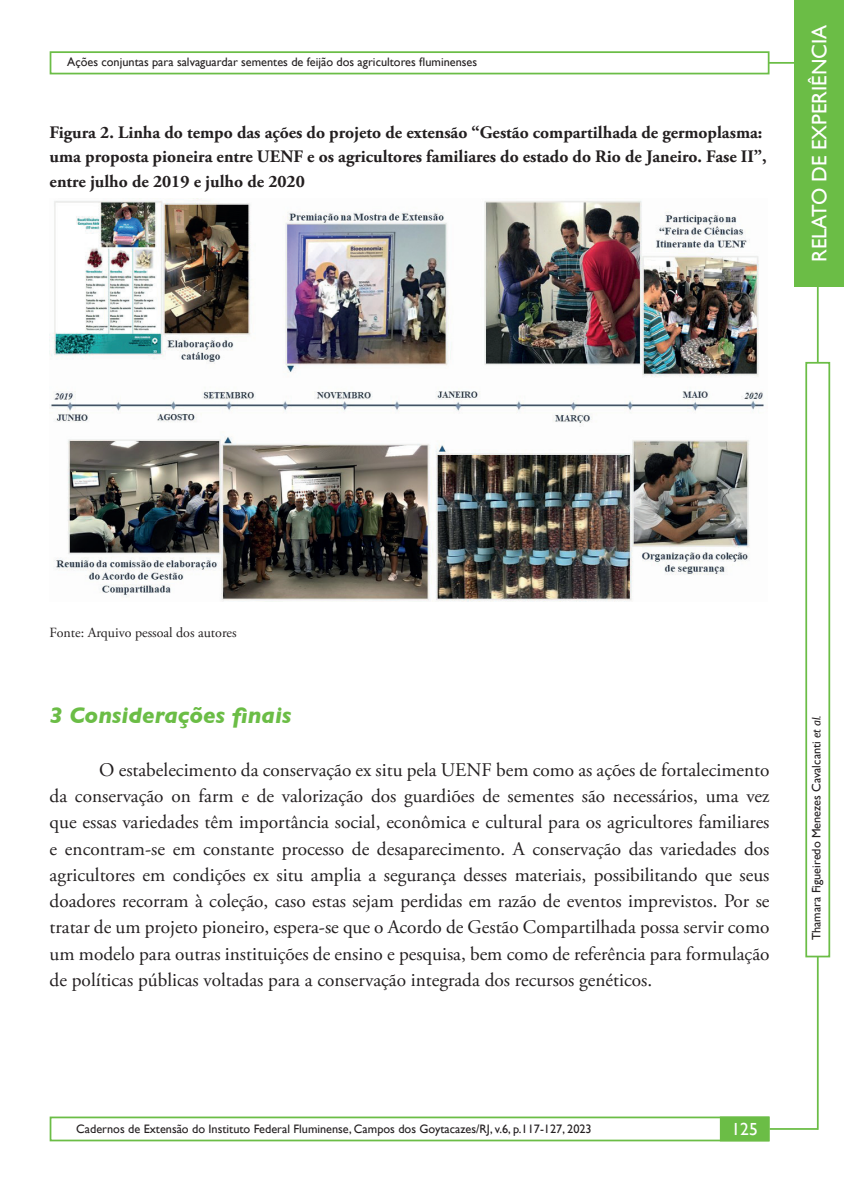
<style>
.page{position:relative;width:844px;height:1191px;background:#fff}
.page>*{position:absolute;margin:0;border:0;box-sizing:border-box;transform-origin:0 0}
.t1{font:italic 700 22.75px "Gill Sans";color:#6bbd46}
.t2{font:21px "Gill Sans";color:#fff}
.t3{font:19.25px/26.2px "Adobe Garamond Pro";color:#231f20;text-align:justify}
.t4{font:700 17.5px/24.5px "Adobe Garamond Pro";color:#231f20}
.t5{font:17.5px "Gill Sans";color:#fff}
.t6{font:14px "Adobe Garamond Pro";color:#231f20}
.t7{font:12.25px "Gill Sans";color:#231f20}
.s1{font-style:italic}
</style>
<div class="page">
<hr style="left:768px;top:62px;width:48px;height:2px;background:#6bbd46">
<div style="left:50px;top:1116px;width:719px;height:25px;border:2px solid #6bbd46"></div>
<hr style="left:816px;top:189px;width:2px;height:940px;background:#6bbd46">
<hr style="left:769px;top:1128px;width:48px;height:1px;background:#6bbd46">
<div style="left:805px;top:362px;width:25px;height:595px;background:#fff;border:2px solid #6bbd46"></div>
<div style="left:719px;top:1116px;width:50px;height:25px;background:#6bbd46;border:2px solid #6bbd46"></div>
<div style="left:50px;top:51px;width:719px;height:23px;border:2px solid #6bbd46"></div>
<div style="left:794px;top:0;width:49px;height:286px;background:#6bbd46"></div>
<img style="left:50px;top:198px;width:714px;height:403px">
<p class="t7" style="left:67px;top:55px;width:411px">Ações conjuntas para salvaguardar sementes de feijão dos agricultores fluminenses</p>
<p class="t4" style="left:50px;top:120px;width:718px">Figura 2. Linha do tempo das ações do projeto de extensão “Gestão compartilhada de germoplasma: uma proposta pioneira entre UENF e os agricultores familiares do estado do Rio de Janeiro. Fase II”, entre julho de 2019 e julho de 2020</p>
<p class="t2" style="left:806px;top:262px;width:239px;rotate:-90deg">RELATO DE EXPERIÊNCIA</p>
<p class="t6" style="left:50px;top:624px;width:188px">Fonte: Arquivo pessoal dos autores</p>
<p class="t1" style="left:50px;top:702px;width:243px">3 Considerações finais</p>
<p class="t3" style="left:50px;top:757px;width:721px;text-indent:50px">O estabelecimento da conservação ex situ pela UENF bem como as ações de fortalecimento da conservação on farm e de valorização dos guardiões de sementes são necessários, uma vez que essas variedades têm importância social, econômica e cultural para os agricultores familiares e encontram-se em constante processo de desaparecimento. A conservação das variedades dos agricultores em condições ex situ amplia a segurança desses materiais, possibilitando que seus doadores recorram à coleção, caso estas sejam perdidas em razão de eventos imprevistos. Por se tratar de um projeto pioneiro, espera-se que o Acordo de Gestão Compartilhada possa servir como um modelo para outras instituições de ensino e pesquisa, bem como de referência para formulação de políticas públicas voltadas para a conservação integrada dos recursos genéticos.</p>
<p class="t7" style="left:809px;top:940px;width:226px;rotate:-90deg">Thamara Figueiredo Menezes Cavalcanti <span class="s1">et al.</span></p>
<p class="t7" style="left:76px;top:1122px;width:517px">Cadernos de Extensão do Instituto Federal Fluminense, Campos dos Goytacazes/RJ, v.6, p.117-127, 2023</p>
<p class="t5" style="left:731px;top:1119px;width:28px">125</p>
</div>
